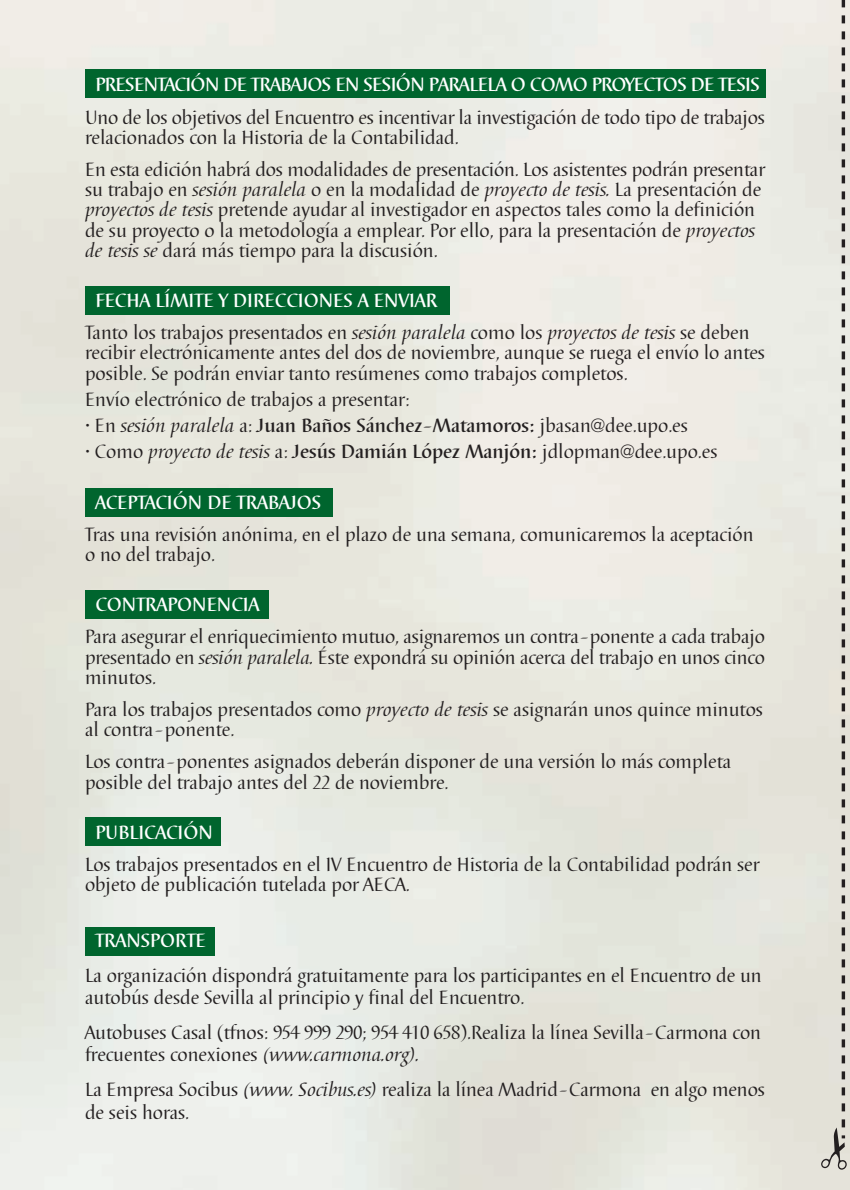
<style>
.page{position:relative;width:850px;height:1190px;background:#fff}
.page>*{position:absolute;margin:0;border:0;box-sizing:border-box;transform-origin:0 0}
.t1{font:20px/20.2px "Barbedor";color:#231f20}
.t2{font:700 20px "Barbedor";color:#231f20}
.t3{font:700 20px "Barbedor";letter-spacing:-.02em;color:#fff}
.t4{font:700 20px "Barbedor";color:#fff}
.s1{font-style:italic}
.s2{font-weight:700;color:#fff}
.s3{font-weight:400}
.s4{font-weight:400;font-style:italic}
.s5{font-weight:700}
</style>
<div class="page">
<img style="left:0;top:0;width:850px;height:1190px">
<svg style="left:821px;top:0;width:26px;height:1170px"></svg>
<div style="left:85px;top:488px;width:247px;height:28px;background:#00652e"></div>
<div style="left:85px;top:286px;width:365px;height:29px;background:#00652e"></div>
<div style="left:85px;top:69px;width:680px;height:29px;background:#00652e"></div>
<div style="left:85px;top:590px;width:184px;height:29px;background:#00652e"></div>
<div style="left:85px;top:927px;width:130px;height:29px;background:#00652e"></div>
<div style="left:85px;top:818px;width:136px;height:28px;background:#00652e"></div>
<p class="t3" style="left:95px;top:77px;width:666px">PRESENTACIÓN DE TRABAJOS EN SESIÓN PARALELA O COMO PROYECTOS DE TESIS</p>
<p class="t1" style="left:85px;top:109px;width:681px">Uno de los objetivos del Encuentro es incentivar la investigación de todo tipo de trabajos relacionados con la Historia de la Contabilidad.</p>
<p class="t1" style="left:85px;top:161px;width:681px">En esta edición habrá dos modalidades de presentación. Los asistentes podrán presentar su trabajo en <span class="s1">sesión paralela</span> o en la modalidad de <span class="s1">proyecto de tesis.</span> La presentación de <span class="s1">proyectos de tesis</span> pretende ayudar al investigador en aspectos tales como la definición de su proyecto o la metodología a emplear. Por ello, para la presentación de <span class="s1">proyectos de tesis se</span> dará más tiempo para la discusión.</p>
<p class="t1" style="left:85px;top:286px;width:666px;line-height:32.2px;text-indent:10px"><span class="s2">FECHA LÍMITE Y DIRECCIONES A ENVIAR<br></span>Tanto los trabajos presentados en <span class="s1">sesión paralela</span> como los <span class="s1">proyectos de tesis</span> se deben</p>
<p class="t1" style="left:85px;top:345px;width:682px">recibir electrónicamente antes del dos de noviembre, aunque se ruega el envío lo antes posible. Se podrán enviar tanto resúmenes como trabajos completos.</p>
<p class="t1" style="left:85px;top:391px;width:326px">Envío electrónico de trabajos a presentar:</p>
<p class="t2" style="left:85px;top:418px;width:604px"><span class="s3">• En</span> <span class="s4">sesión paralela</span> <span class="s3">a:</span> Juan Baños Sánchez-Matamoros: <span class="s3">jbasan@dee.upo.es</span></p>
<p class="t1" style="left:85px;top:443px;width:634px">• Como <span class="s1">proyecto de tesis</span> a: <span class="s5">Jesús Damián López Manjón:</span> jdlopman@dee.upo.es</p>
<p class="t4" style="left:95px;top:494px;width:227px">ACEPTACIÓN DE TRABAJOS</p>
<p class="t1" style="left:85px;top:526px;width:670px">Tras una revisión anónima, en el plazo de una semana, comunicaremos la aceptación o no del trabajo.</p>
<p class="t4" style="left:95px;top:597px;width:166px">CONTRAPONENCIA</p>
<p class="t1" style="left:85px;top:628px;width:682px;text-align:justify">Para asegurar el enriquecimiento mutuo, asignaremos un contra-ponente a cada trabajo presentado en <span class="s1">sesión paralela.</span> Éste expondrá su opinión acerca del trabajo en unos cinco minutos.</p>
<p class="t1" style="left:85px;top:701px;width:680px">Para los trabajos presentados como <span class="s1">proyecto de tesis</span> se asignarán unos quince minutos al contra-ponente.</p>
<p class="t1" style="left:85px;top:753px;width:648px">Los contra-ponentes asignados deberán disponer de una versión lo más completa posible del trabajo antes del 22 de noviembre.</p>
<p class="t4" style="left:95px;top:825px;width:119px">PUBLICACIÓN</p>
<p class="t1" style="left:85px;top:856px;width:676px">Los trabajos presentados en el IV Encuentro de Historia de la Contabilidad podrán ser objeto de publicación tutelada por AECA.</p>
<p class="t4" style="left:95px;top:933px;width:112px">TRANSPORTE</p>
<p class="t1" style="left:85px;top:965px;width:678px;line-height:22.6px">La organización dispondrá gratuitamente para los participantes en el Encuentro de un autobús desde Sevilla al principio y final del Encuentro.</p>
<p class="t1" style="left:85px;top:1023px;width:678px;line-height:22.6px">Autobuses Casal (tfnos: 954 999 290; 954 410 658).Realiza la línea Sevilla-Carmona con frecuentes conexiones <span class="s1">(www.carmona.org).</span></p>
<p class="t1" style="left:85px;top:1080px;width:681px;line-height:22.6px">La Empresa Socibus <span class="s1">(www. Socibus.es)</span> realiza la línea Madrid-Carmona en algo menos de seis horas.</p>
</div>
